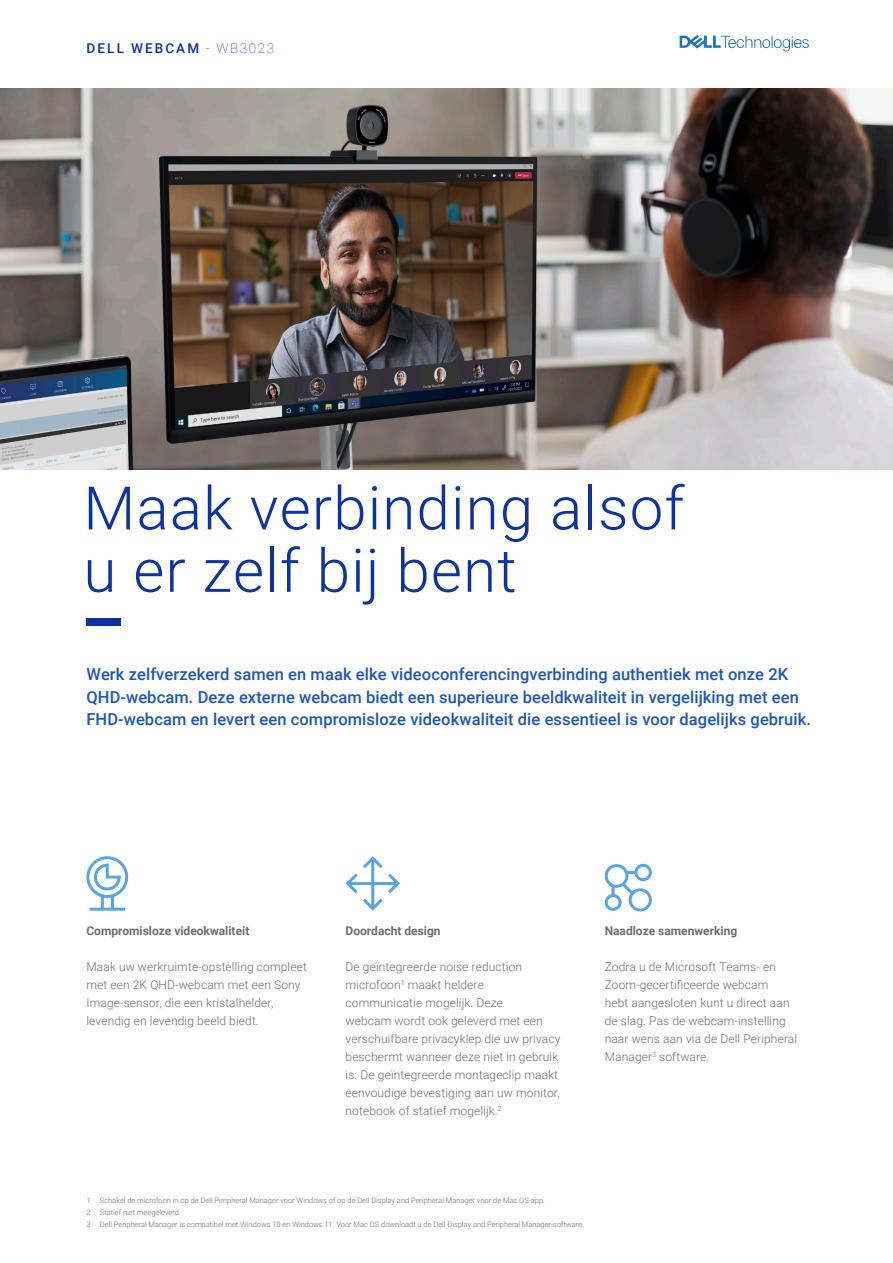
<style>
.page{position:relative;width:893px;height:1263px;background:#fff}
.page>*{position:absolute;margin:0;border:0;box-sizing:border-box;transform-origin:0 0}
.t1{font:300 60px/62.4px "Roboto";letter-spacing:.02em;color:#0c32a4}
.t2{font:500 16.5px/22.5px "Roboto";letter-spacing:.005em;color:#1d56c0}
.t3{font:500 13.5px "Roboto";letter-spacing:.155em;color:#0c32a4}
.t4{font:300 12px/18px "Roboto";letter-spacing:.01em;color:#6e6e6e}
.t5{font:700 12px "Roboto";color:#6e6e6e}
.t6{font:300 7.5px "Roboto";color:#6e6e6e}
.s1{font-weight:100}
</style>
<div class="page">
<img style="left:0;top:89px;width:893px;height:380px">
<svg style="left:680px;top:35px;width:129px;height:16px"></svg>
<svg style="left:345px;top:856px;width:55px;height:55px"></svg>
<svg style="left:86px;top:856px;width:43px;height:55px"></svg>
<div style="left:86px;top:618px;width:35px;height:8px;background:#0c32a4"></div>
<svg style="left:604px;top:863px;width:48px;height:49px"></svg>
<p class="t3" style="left:87px;top:39px;width:189px">DELL WEBCAM <span class="s1">- WB3023</span></p>
<p class="t1" style="left:83px;top:475px;width:602px">Maak verbinding alsof u er zelf bij bent</p>
<p class="t2" style="left:86px;top:663px;width:726px">Werk zelfverzekerd samen en maak elke videoconferencingverbinding authentiek met onze 2K<br>QHD-webcam. Deze externe webcam biedt een superieure beeldkwaliteit in vergelijking met een<br>FHD-webcam en levert een compromisloze videokwaliteit die essentieel is voor dagelijks gebruik.</p>
<p class="t5" style="left:86px;top:922px;width:165px">Compromisloze videokwaliteit</p>
<p class="t4" style="left:86px;top:957px;width:222px">Maak uw werkruimte-opstelling compleet met een 2K QHD-webcam met een Sony Image-sensor, die een kristalhelder, levendig en levendig beeld biedt.</p>
<p class="t5" style="left:346px;top:922px;width:97px">Doordacht design</p>
<p class="t4" style="left:346px;top:957px;width:216px">De geïntegreerde noise reduction microfoon<sup>1</sup> maakt heldere communicatie mogelijk. Deze<br>webcam wordt ook geleverd met een verschuifbare privacyklep die uw privacy beschermt wanneer deze niet in gebruik is. De geïntegreerde montageclip maakt eenvoudige bevestiging aan uw monitor, notebook of statief mogelijk.<sup>2</sup></p>
<p class="t5" style="left:605px;top:922px;width:134px">Naadloze samenwerking</p>
<p class="t4" style="left:605px;top:957px;width:194px">Zodra u de Microsoft Teams- en<br>Zoom-gecertificeerde webcam<br>hebt aangesloten kunt u direct aan de slag. Pas de webcam-instelling naar wens aan via de Dell Peripheral<br>Manager<sup>3</sup> software.</p>
<p class="t6" style="left:86px;top:1195px;width:460px">1 Schakel de microfoon in op de Dell Peripheral Manager voor Windows of op de Dell Display and Peripheral Manager voor de Mac OS-app.</p>
<p class="t6" style="left:86px;top:1207px;width:96px">2 Statief niet meegeleverd.</p>
<p class="t6" style="left:86px;top:1219px;width:499px">3 Dell Peripheral Manager is compatibel met Windows 10 en Windows 11. Voor Mac OS downloadt u de Dell Display and Peripheral Manager-software.</p>
</div>
